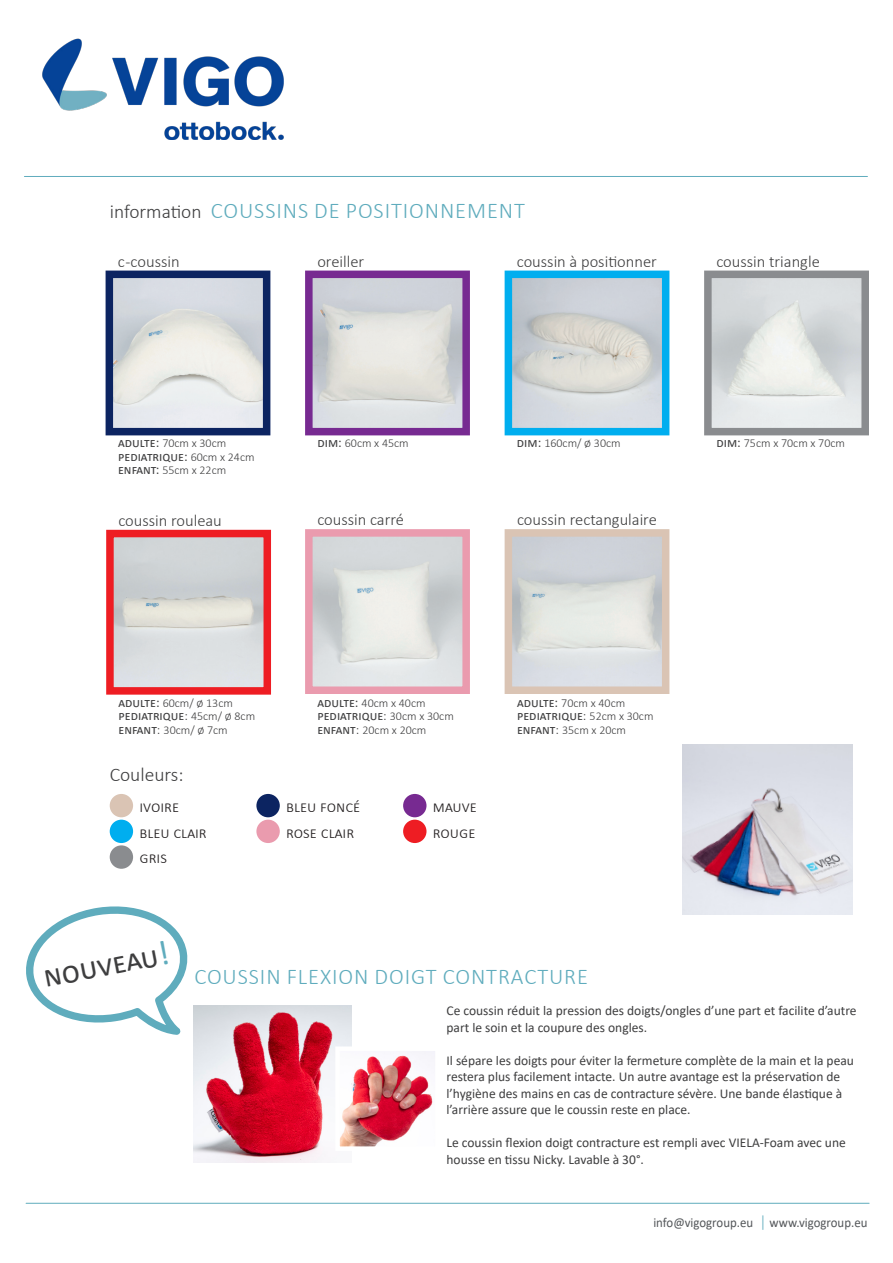
<style>
.page{position:relative;width:893px;height:1263px;background:#fff}
.page>*{position:absolute;margin:0;border:0;box-sizing:border-box;transform-origin:0 0}
.t1{font:31.5px "Calibri";color:#3e3e3f}
.t2{font:300 22.5px "Calibri";letter-spacing:.04em;color:#5facbd}
.t3{font:300 19.5px "Calibri";color:#3e3e3f}
.t4{font:300 16.5px "Calibri";color:#3e3e3f}
.t5{font:300 16.5px "Calibri";color:#231f20}
.t6{font:13.5px/16.5px "Calibri";color:#3e3e3f}
.t7{font:13.5px "Calibri";color:#54575a;scale:.95 1}
.t8{font:300 12px "Calibri";color:#3e3e3f}
.s1{font-size:19.5px;color:#3e3e3f}
.s2{font-weight:400;font-size:13.5px}
.s3{font-weight:300;font-size:12px}
.s4{font-weight:300}
.s5{font-size:13.5px}
.s6{font-size:34.5px;color:#5facbd}
.s7{font-weight:300;font-size:16.5px;color:#5facbd}
</style>
<div class="page">
<img style="left:683px;top:744px;width:170px;height:170px">
<hr style="left:24px;top:176px;width:843px;height:1px;background:#5facbd">
<hr style="left:26px;top:1203px;width:843px;height:1px;background:#5facbd">
<img style="left:115px;top:539px;width:147px;height:147px">
<div style="left:106px;top:530px;width:165px;height:165px;border:8px solid #ee1d23"></div>
<img style="left:115px;top:280px;width:146px;height:146px">
<div style="left:106px;top:271px;width:164px;height:164px;border:8px solid #0c2461"></div>
<img style="left:314px;top:538px;width:147px;height:147px">
<div style="left:305px;top:529px;width:165px;height:165px;border:8px solid #ea9bae"></div>
<img style="left:314px;top:280px;width:147px;height:146px">
<div style="left:305px;top:271px;width:165px;height:164px;border:8px solid #772a91"></div>
<img style="left:514px;top:280px;width:146px;height:146px">
<div style="left:505px;top:271px;width:164px;height:164px;border:8px solid #00aeef"></div>
<img style="left:713px;top:280px;width:147px;height:146px">
<div style="left:704px;top:271px;width:165px;height:164px;border:8px solid #8a8c8f"></div>
<div style="left:110px;top:794px;width:23px;height:23px;background:#dac4b4;border-radius:50%"></div>
<div style="left:256px;top:794px;width:24px;height:23px;background:#0c2461;border-radius:50%"></div>
<div style="left:110px;top:820px;width:23px;height:23px;background:#00aeef;border-radius:50%"></div>
<div style="left:403px;top:794px;width:23px;height:23px;background:#772a91;border-radius:50%"></div>
<div style="left:110px;top:845px;width:23px;height:24px;background:#8a8c8f;border-radius:50%"></div>
<div style="left:256px;top:820px;width:24px;height:23px;background:#ea9bae;border-radius:50%"></div>
<div style="left:403px;top:820px;width:23px;height:23px;background:#ee1d23;border-radius:50%"></div>
<img style="left:514px;top:538px;width:146px;height:147px">
<div style="left:505px;top:529px;width:164px;height:165px;border:8px solid #dac4b4"></div>
<img style="left:194px;top:1005px;width:157px;height:157px">
<img style="left:340px;top:1051px;width:95px;height:95px">
<svg style="left:26px;top:906px;width:162px;height:129px"></svg>
<img style="left:42px;top:38px;width:242px;height:102px">
<p class="t2" style="left:110px;top:196px;width:417px"><span class="s1">information</span> COUSSINS DE POSITIONNEMENT</p>
<p class="t4" style="left:118px;top:251px;width:63px">c -coussin</p>
<p class="t4" style="left:317px;top:251px;width:48px">oreiller</p>
<p class="t4" style="left:517px;top:251px;width:142px">coussin à positionner</p>
<p class="t4" style="left:716px;top:251px;width:105px">coussin triangle</p>
<p class="t8" style="left:118px;top:436px;width:110px"><span class="s2">adulte:</span> 70cm x 30cm</p>
<p class="t6" style="left:118px;top:448px;width:138px">pediatrique: <span class="s3">60cm x 24cm</span></p>
<p class="t8" style="left:118px;top:463px;width:110px"><span class="s2">enfant:</span> 55cm x 22cm</p>
<p class="t4" style="left:118px;top:510px;width:105px">coussin rouleau</p>
<p class="t8" style="left:317px;top:436px;width:93px"><span class="s2">dim:</span> 60cm x 45cm</p>
<p class="t4" style="left:317px;top:509px;width:88px">coussin carré</p>
<p class="t8" style="left:517px;top:436px;width:105px"><span class="s2">dim:</span> 160cm/ Ø 30cm</p>
<p class="t4" style="left:517px;top:509px;width:141px">coussin rectangulaire</p>
<p class="t8" style="left:716px;top:436px;width:130px"><span class="s2">dim:</span> 75cm x 70cm x 70cm</p>
<p class="t8" style="left:118px;top:695px;width:116px"><span class="s2">adulte:</span> 60cm/ Ø 13cm</p>
<p class="t6" style="left:118px;top:707px;width:138px">pediatrique<span class="s4">:</span> <span class="s3">45cm/ Ø 8cm</span></p>
<p class="t8" style="left:118px;top:722px;width:111px"><span class="s2">enfant</span><span class="s5">:</span> 30cm/ Ø 7cm</p>
<p class="t3" style="left:110px;top:763px;width:75px">Couleurs:</p>
<p class="t8" style="left:317px;top:695px;width:110px"><span class="s2">adulte:</span> 40cm x 40cm</p>
<p class="t6" style="left:317px;top:707px;width:138px">pediatrique<span class="s4">:</span> <span class="s3">30cm x 30cm</span></p>
<p class="t8" style="left:317px;top:722px;width:111px"><span class="s2">enfant</span><span class="s5">:</span> 20cm x 20cm</p>
<p class="t5" style="left:139px;top:796px;width:41px">ivoire</p>
<p class="t5" style="left:286px;top:796px;width:76px">bleu foncé</p>
<p class="t5" style="left:139px;top:822px;width:69px">bleu clair</p>
<p class="t5" style="left:433px;top:796px;width:46px">mauve</p>
<p class="t5" style="left:286px;top:822px;width:70px">rose clair</p>
<p class="t5" style="left:433px;top:822px;width:44px">rouge</p>
<p class="t5" style="left:139px;top:847px;width:29px">gris</p>
<p class="t8" style="left:517px;top:695px;width:110px"><span class="s2">adulte:</span> 70cm x 40cm</p>
<p class="t6" style="left:517px;top:707px;width:138px">pediatrique<span class="s4">:</span> <span class="s3">52cm x 30cm</span></p>
<p class="t8" style="left:517px;top:722px;width:111px"><span class="s2">enfant</span><span class="s5">:</span> 35cm x 20cm</p>
<p class="t1" style="left:40px;top:955px;width:129px;rotate:-11deg">nouveau<span class="s6">!</span></p>
<p class="t2" style="left:194px;top:963px;width:395px">COUSSIN FLEXION DOIGT CONTRACTURE</p>
<p class="t6" style="left:446px;top:1002px;width:412px">Ce coussin réduit la pression des doigts/ongles d’une part et facilite d’autre part le soin et la coupure des ongles.</p>
<p class="t6" style="left:446px;top:1052px;width:409px">Il sépare les doigts pour éviter la fermeture complète de la main et la peau restera plus facilement intacte. Un autre avantage est la préservation de l’hygiène des mains en cas de contracture sévère. Une bande élastique à l’arrière assure que le coussin reste en place.</p>
<p class="t6" style="left:446px;top:1134px;width:401px">Le coussin flexion doigt contracture est rempli avec VIELA-Foam avec une housse en tissu Nicky. Lavable à 30°.</p>
<p class="t7" style="left:653px;top:1213px;width:227px">info@vigogroup.eu <span class="s7">|</span> www.vigogroup.eu</p>
</div>
